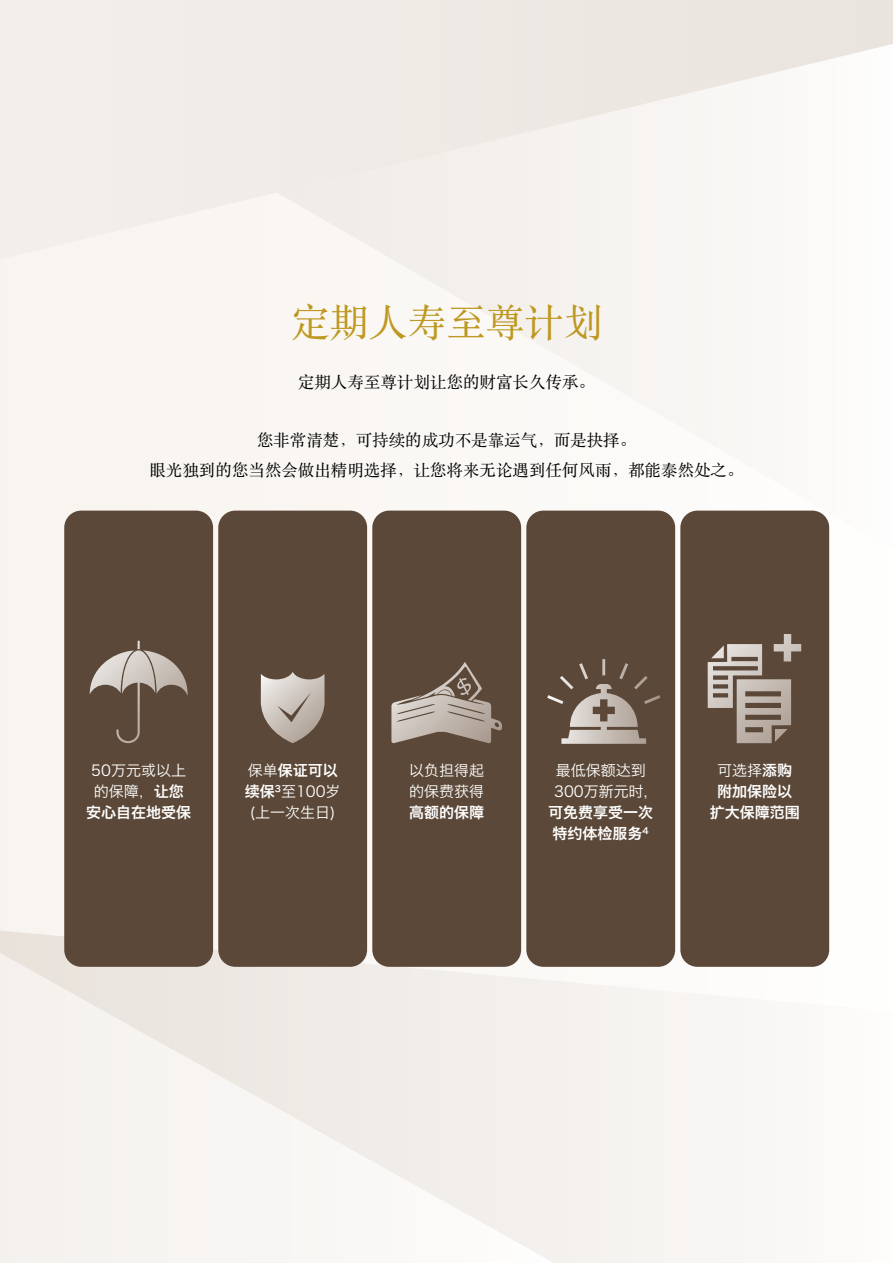
<style>
.page{position:relative;width:893px;height:1263px;background:#f9f6f3}
.page>*{position:absolute;margin:0;border:0;box-sizing:border-box;transform-origin:0 0}
.t1{font:39px "ST Songti SC Regular";color:#be9820}
.t2{font:16.5px/29.2px "ST Songti SC Regular";color:#000;text-align:center}
.t3{font:15px/21px "Hiragino Sans GB W3";color:#fff}
.t4{font:15px/21px "Hiragino Sans GB W6";color:#fff;text-align:center}
.s1{font-family:"Hiragino Sans GB W6"}
.s2{font-family:"Hiragino Sans GB W3"}
</style>
<div class="page">
<svg style="left:0;top:926px;width:539px;height:273px"></svg>
<svg style="left:112px;top:0;width:781px;height:258px"></svg>
<div style="left:218px;top:511px;width:149px;height:456px;background:#5b4838;border-radius:17px"></div>
<svg style="left:261px;top:672px;width:64px;height:71px"></svg>
<div style="left:64px;top:511px;width:149px;height:456px;background:#5b4838;border-radius:17px"></div>
<svg style="left:90px;top:640px;width:98px;height:103px"></svg>
<div style="left:680px;top:511px;width:149px;height:456px;background:#5b4838;border-radius:17px"></div>
<svg style="left:708px;top:634px;width:93px;height:109px"></svg>
<div style="left:372px;top:511px;width:149px;height:456px;background:#5b4838;border-radius:17px"></div>
<svg style="left:404px;top:662px;width:78px;height:42px"></svg>
<div style="left:526px;top:511px;width:149px;height:456px;background:#5b4838;border-radius:17px"></div>
<svg style="left:547px;top:659px;width:113px;height:85px"></svg>
<h1 class="t1" style="left:290px;top:298px;width:314px">定期人寿至尊计划</h1>
<p class="t2" style="left:298px;top:367px;width:299px">定期人寿至尊计划让您的财富长久传承。</p>
<p class="t2" style="left:149px;top:425px;width:596px">您非常清楚，可持续的成功不是靠运气，而是抉择。<br>眼光独到的您当然会做出精明选择，让您将来无论遇到任何风雨，都能泰然处之。</p>
<p class="t3" style="left:91px;top:759px;width:96px">50万元或以上的保障，<span class="s1">让您</span></p>
<p class="t4" style="left:86px;top:801px;width:106px">安心自在地受保</p>
<p class="t4" style="left:248px;top:759px;width:91px"><span class="s2">保单</span>保证可以</p>
<p class="t3" style="left:245px;top:781px;width:97px;text-align:center"><span class="s1">续保</span><sup>3</sup>至100岁(上一次生日)</p>
<p class="t3" style="left:409px;top:759px;width:76px">以负担得起的保费获得</p>
<p class="t4" style="left:409px;top:801px;width:76px">高额的保障</p>
<p class="t3" style="left:554px;top:759px;width:95px">最低保额达到<br>300万新元时,</p>
<p class="t4" style="left:548px;top:801px;width:106px;text-align:left">可免费享受一次特约体检服务<sup>4</sup></p>
<p class="t3" style="left:717px;top:760px;width:76px">可选择<span class="s1">添购</span></p>
<p class="t4" style="left:710px;top:780px;width:91px">附加保险以扩大保障范围</p>
</div>
